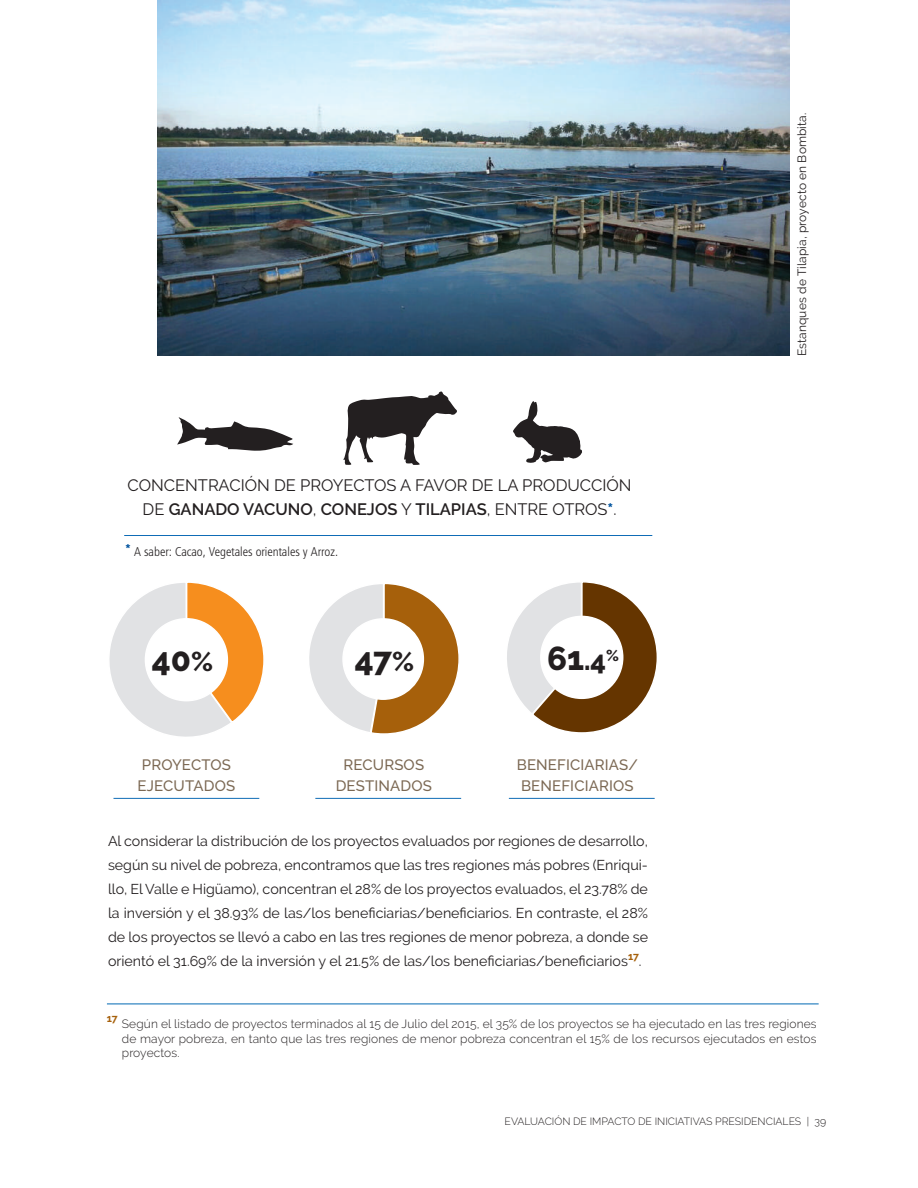
<style>
.page{position:relative;width:918px;height:1188px;background:#fff}
.page>*{position:absolute;margin:0;border:0;box-sizing:border-box;transform-origin:0 0}
.t1{font:800 33px "Raleway";color:#231f20}
.t2{font:16.5px/24px "Raleway";color:#231f20;text-align:center}
.t3{font:500 15px/21px "Raleway";letter-spacing:.01em;color:#7c6954}
.t4{font:14.25px/24px "Raleway";color:#231f20;text-align:justify}
.t5{font:12.75px "Humanist 777 BT Light Condensed B";color:#231f20}
.t6{font:300 12px/14.4px "Raleway";letter-spacing:.01em;color:#231f20;text-align:justify}
.t7{font:12px "Raleway";letter-spacing:.01em;color:#231f20}
.t8{font:300 10.5px "Raleway";color:#231f20}
.t9{font:700 10.5px "Raleway";color:#a6600b}
.s1{font-weight:600}
.s2{font-weight:800;color:#01539e}
.s3{font-family:"Raleway";font-weight:800;font-size:16.5px;color:#01539e}
.s4{font-size:27px}
</style>
<div class="page">
<img style="left:158px;top:0;width:631px;height:355px">
<hr style="left:107px;top:1004px;width:712px;height:1px;background:#0168b3">
<svg style="left:177px;top:417px;width:116px;height:34px"></svg>
<svg style="left:343px;top:391px;width:114px;height:74px"></svg>
<svg style="left:513px;top:401px;width:69px;height:62px"></svg>
<svg style="left:109px;top:582px;width:155px;height:155px"></svg>
<div style="left:145px;top:619px;width:82px;height:82px;background:#fff;border-radius:50%"></div>
<div style="left:145px;top:618px;width:83px;height:83px;border:2px solid #fff;border-radius:50%"></div>
<svg style="left:309px;top:584px;width:150px;height:150px"></svg>
<div style="left:343px;top:619px;width:80px;height:80px;background:#fff;border-radius:50%"></div>
<div style="left:342px;top:618px;width:82px;height:82px;border:2px solid #fff;border-radius:50%"></div>
<hr style="left:113px;top:798px;width:146px;height:1px;background:#0f6cb6">
<hr style="left:315px;top:798px;width:146px;height:1px;background:#0f6cb6">
<svg style="left:507px;top:582px;width:150px;height:151px"></svg>
<div style="left:541px;top:616px;width:82px;height:82px;background:#fff;border-radius:50%"></div>
<div style="left:540px;top:616px;width:83px;height:83px;border:2px solid #fff;border-radius:50%"></div>
<hr style="left:509px;top:798px;width:146px;height:1px;background:#0f6cb6">
<hr style="left:124px;top:535px;width:528px;height:1px;background:#0f6cb6">
<p class="t2" style="left:128px;top:473px;width:506px">CONCENTRACIÓN DE PROYECTOS A FAVOR DE LA PRODUCCIÓN<br>DE <span class="s1">GANADO VACUNO</span>, <span class="s1">CONEJOS</span> Y <span class="s1">TILAPIAS</span>, ENTRE OTROS<span class="s2">*</span>.</p>
<p class="t5" style="left:125px;top:543px;width:214px"><span class="s3">*</span> A saber: Cacao, Vegetales orientales y Arroz.</p>
<h1 class="t1" style="left:152px;top:641px;width:63px">40<span class="s4">%</span></h1>
<h1 class="t1" style="left:355px;top:641px;width:61px">47<span class="s4">%</span></h1>
<p class="t3" style="left:138px;top:754px;width:99px">PROYECTOS<br>EJECUTADOS</p>
<p class="t3" style="left:336px;top:754px;width:98px;text-align:center">RECURSOS<br>DESTINADOS</p>
<h1 class="t1" style="left:547px;top:640px;width:74px">61<span class="s4">.4</span><sup>%</sup></h1>
<p class="t3" style="left:517px;top:754px;width:123px">BENEFICIARIAS/<br>BENEFICIARIOS</p>
<p class="t4" style="left:108px;top:829px;width:542px">Al considerar la distribución de los proyectos evaluados por regiones de desarrollo, según su nivel de pobreza, encontramos que las tres regiones más pobres (Enriqui&shy;llo, El Valle e Higüamo), concentran el 28% de los proyectos evaluados, el 23.78% de la inversión y el 38.93% de las/los beneficiarias/beneficiarios. En contraste, el 28% de los proyectos se llevó a cabo en las tres regiones de menor pobreza, a donde se orientó el 31.69% de la inversión y el 21.5% de las/los beneficiarias/beneficiarios<sup>17</sup>.</p>
<p class="t7" style="left:795px;top:356px;width:245px;rotate:-90deg">Estanques de Tilapia, proyecto en Bombita.</p>
<p class="t9" style="left:107px;top:1013px;width:12px">17</p>
<p class="t6" style="left:122px;top:1017px;width:696px">Según el listado de proyectos terminados al 15 de Julio del 2015, el 35% de los proyectos se ha ejecutado en las tres regiones de mayor pobreza, en tanto que las tres regiones de menor pobreza concentran el 15% de los recursos ejecutados en estos proyectos.</p>
<p class="t8" style="left:505px;top:1115px;width:323px">EVALUACIÓN DE IMPACTO DE INICIATIVAS PRESIDENCIALES | 39</p>
</div>
